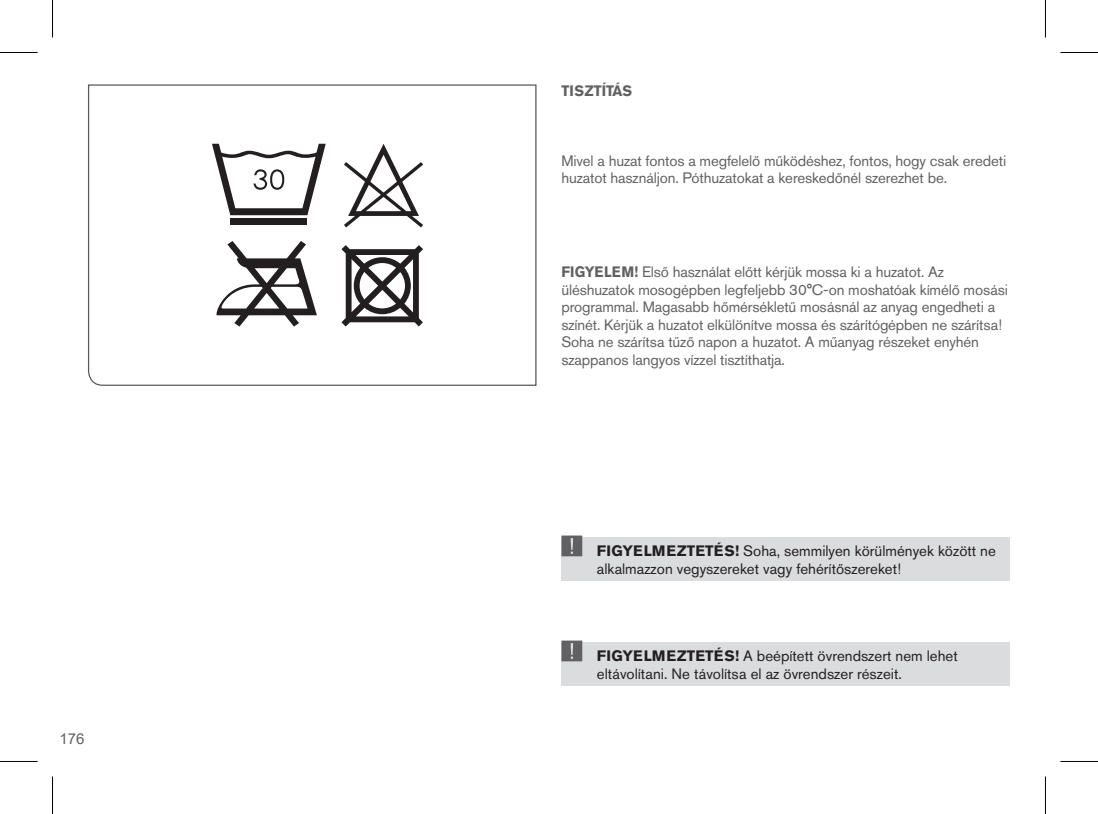
<style>
.page{position:relative;width:1098px;height:814px;background:#fff}
.page>*{position:absolute;margin:0;border:0;box-sizing:border-box;transform-origin:0 0}
.t1{font:75px "Warnung Cybex";color:#616164}
.t2{font:15px/17.5px "Akzidenz Grotesk Pro";letter-spacing:-.01em;color:#616164}
.t3{font:15px/18px "Akzidenz Grotesk Pro";color:#231f20}
.t4{font:700 15px "Akzidenz Grotesk Pro";color:#616164;scale:.94 1}
.t5{font:15px "Arial";color:#616164}
.s1{font-weight:700}
</style>
<div class="page">
<div style="left:561px;top:537px;width:448px;height:44px;background:#dbdcde"></div>
<div style="left:561px;top:642px;width:448px;height:44px;background:#dbdcde"></div>
<svg style="left:88px;top:84px;width:449px;height:302px"></svg>
<svg style="left:344px;top:144px;width:79px;height:83px"></svg>
<svg style="left:341px;top:245px;width:82px;height:81px"></svg>
<svg style="left:216px;top:241px;width:101px;height:85px"></svg>
<svg style="left:212px;top:144px;width:113px;height:71px"></svg>
<div style="left:230px;top:218px;width:77px;height:7px;background:#231f20"></div>
<hr style="left:0;top:52px;width:38px;height:1px;background:#000">
<hr style="left:1060px;top:52px;width:37px;height:1px;background:#000">
<hr style="left:0;top:761px;width:38px;height:1px;background:#000">
<hr style="left:1060px;top:761px;width:37px;height:1px;background:#000">
<hr style="left:52px;top:0;width:1px;height:38px;background:#000">
<hr style="left:52px;top:776px;width:1px;height:38px;background:#000">
<hr style="left:1044px;top:0;width:1px;height:38px;background:#000">
<hr style="left:1044px;top:776px;width:1px;height:38px;background:#000">
<p class="t5" style="left:59px;top:728px;width:27px">176</p>
<p class="t4" style="left:561px;top:81px;width:77px">TISZTÍTÁS</p>
<p class="t2" style="left:561px;top:151px;width:446px">Mivel a huzat fontos a megfelelő működéshez, fontos, hogy csak eredeti huzatot használjon. Póthuzatokat a kereskedőnél szerezhet be.</p>
<p class="t2" style="left:561px;top:263px;width:448px"><span class="s1">FIGYELEM!</span> Első használat előtt kérjük mossa ki a huzatot. Az üléshuzatok mosogépben legfeljebb 30°C-on moshatóak kímélő mosási programmal. Magasabb hőmérsékletű mosásnál az anyag engedheti a színét. Kérjük a huzatot elkülönítve mossa és szárítógépben ne szárítsa!<br>Soha ne szárítsa tűző napon a huzatot. A műanyag részeket enyhén szappanos langyos vízzel tisztíthatja.</p>
<h1 class="t1" style="left:561px;top:498px;width:22px">!</h1>
<p class="t3" style="left:596px;top:541px;width:400px"><span class="s1">FIGYELMEZTETÉS!</span> Soha, semmilyen körülmények között ne alkalmazzon vegyszereket vagy fehérítőszereket!</p>
<h1 class="t1" style="left:561px;top:603px;width:22px">!</h1>
<p class="t3" style="left:596px;top:646px;width:362px"><span class="s1">FIGYELMEZTETÉS!</span> A beépített övrendszert nem lehet eltávolítani. Ne távolítsa el az övrendszer részeit.</p>
</div>
